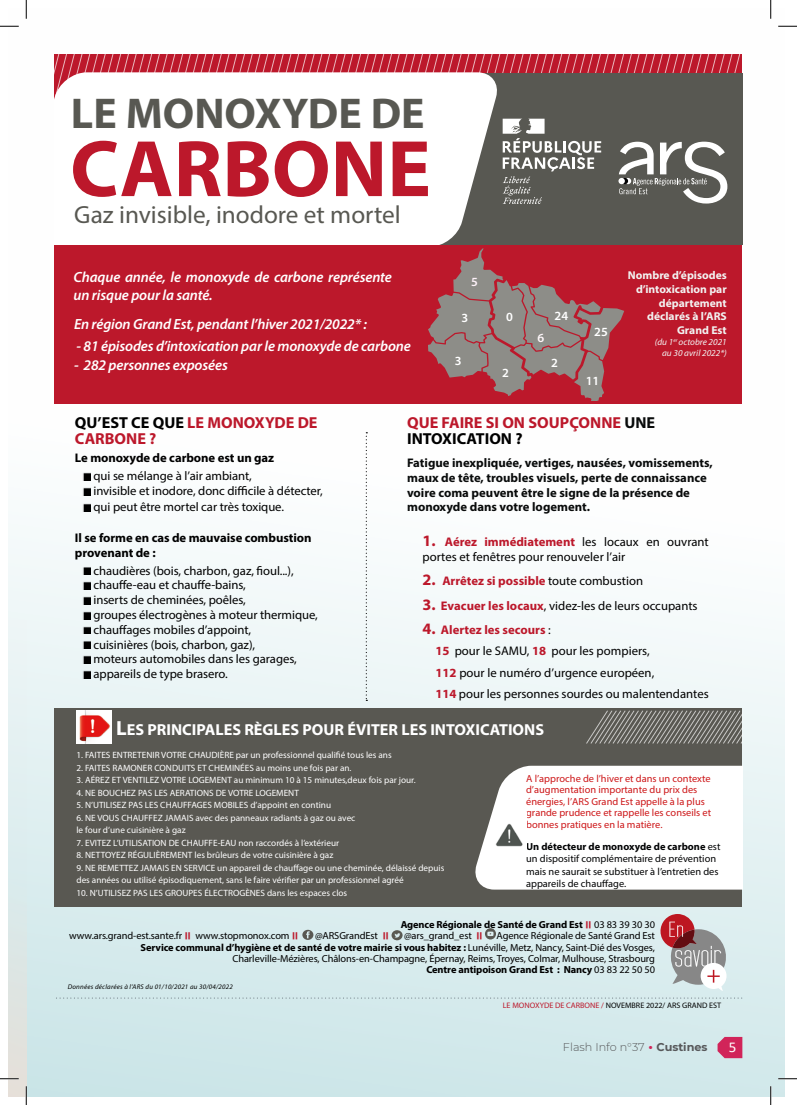
<style>
.page{position:relative;width:797px;height:1105px;background:#fff}
.page>*{position:absolute;margin:0;border:0;box-sizing:border-box;transform-origin:0 0}
.t1{font:700 80.88px "Myriad Pro";color:#bc182b}
.t2{font:700 43.25px "Myriad Pro";color:#585852}
.t3{font:24.88px "Myriad Pro";color:#585852}
.t4{font:700 16px/16px "Myriad Pro";color:#bc182b}
.t5{font:700 16px "Myriad Pro";color:#fff}
.t6{font:15px "Calibri";color:#fff}
.t7{font:italic 600 14.75px/18.2px "Myriad Pro";letter-spacing:-.01em;color:#fff}
.t8{font:12.5px/14.8px "Myriad Pro";letter-spacing:-.005em;color:#000}
.t9{font:700 12.5px/14.8px "Myriad Pro";color:#090b0b}
.t10{font:700 12.5px/14.8px "Myriad Pro";letter-spacing:-.005em;color:#000}
.t11{font:700 12.5px "Myriad Pro";color:#bc182b}
.t12{font:600 12.5px "Myriad Pro";color:#fff}
.t13{font:600 12.5px "Myriad Pro";color:#fdf1f8}
.t14{font:600 12.5px "Myriad Pro";color:#fef7fa}
.t15{font:700 11.38px/13.6px "Myriad Pro";color:#f2f2f1;text-align:right}
.t16{font:300 11.25px "Montserrat";color:#57585a}
.t17{font:10.25px/11.4px "Myriad Pro";letter-spacing:-.01em;color:#000;text-align:right}
.t18{font:10.25px/11.6px "Myriad Pro";color:#cd1719}
.t19{font:10.25px/12.2px "Myriad Pro";color:#020304}
.t20{font:700 10.25px "Myriad Pro";letter-spacing:-.01em;color:#000}
.t21{font:9.12px/12.5px "Myriad Pro";color:#fff}
.t22{font:italic 9.12px/10.9px "Myriad Pro";color:#f2f2f1;text-align:right}
.t23{font:8px "Myriad Pro";color:#000}
.t24{font:italic 6.88px "Myriad Pro";letter-spacing:.03em;color:#000}
.s1{color:#000}
.s2{color:#090b0b}
.s3{font-weight:700;font-size:16px;color:#bc182b}
.s4{font-weight:700;color:#bc182b}
.s5{font-size:16px}
.s6{font-weight:400;color:#000}
.s7{font-size:20.5px}
.s8{font-weight:700}
.s9{font-weight:400}
.s10{color:#bc182b}
.s11{font-weight:700;font-size:12.5px;color:#d12459}
</style>
<div class="page">
<div style="left:9px;top:9px;width:776px;height:1087px;background:linear-gradient(to bottom,#fff,#d6ebed)"></div>
<div style="left:9px;top:620px;width:17px;height:476px;background:linear-gradient(to bottom,#e7f6fa,#dce0dc)"></div>
<svg style="left:717px;top:1037px;width:25px;height:21px"></svg>
<div style="left:428px;top:74px;width:314px;height:171px;background:#585852"></div>
<svg style="left:55px;top:238px;width:445px;height:8px"></svg>
<div style="left:55px;top:708px;width:687px;height:199px;background:#595852"></div>
<svg style="left:55px;top:997px;width:687px;height:2px"></svg>
<svg style="left:586px;top:710px;width:156px;height:34px"></svg>
<div style="left:55px;top:246px;width:687px;height:158px;background:#bc182b"></div>
<svg style="left:428px;top:248px;width:196px;height:153px"></svg>
<svg style="left:81px;top:472px;width:10px;height:8px"></svg>
<svg style="left:81px;top:486px;width:10px;height:9px"></svg>
<svg style="left:81px;top:502px;width:10px;height:9px"></svg>
<svg style="left:81px;top:566px;width:10px;height:9px"></svg>
<svg style="left:81px;top:581px;width:10px;height:8px"></svg>
<svg style="left:81px;top:595px;width:10px;height:9px"></svg>
<svg style="left:81px;top:610px;width:10px;height:9px"></svg>
<svg style="left:81px;top:625px;width:10px;height:9px"></svg>
<svg style="left:81px;top:640px;width:10px;height:9px"></svg>
<svg style="left:81px;top:655px;width:10px;height:8px"></svg>
<svg style="left:81px;top:669px;width:10px;height:9px"></svg>
<svg style="left:366px;top:432px;width:1px;height:269px"></svg>
<img style="left:76px;top:711px;width:35px;height:33px">
<svg style="left:658px;top:914px;width:70px;height:77px;background:#bcabad"></svg>
<div style="left:475px;top:766px;width:267px;height:124px;background:#fff"></div>
<div style="left:493px;top:812px;width:33px;height:37px;background:#fff"></div>
<img style="left:495px;top:823px;width:28px;height:24px">
<svg style="left:55px;top:55px;width:687px;height:183px"></svg>
<svg style="left:0;top:25px;width:19px;height:2px"></svg>
<svg style="left:778px;top:25px;width:19px;height:2px"></svg>
<svg style="left:0;top:1078px;width:19px;height:1px"></svg>
<svg style="left:778px;top:1078px;width:19px;height:1px"></svg>
<svg style="left:25px;top:0;width:2px;height:19px"></svg>
<svg style="left:25px;top:1086px;width:2px;height:19px"></svg>
<svg style="left:770px;top:0;width:1px;height:19px"></svg>
<svg style="left:770px;top:1086px;width:1px;height:19px"></svg>
<svg style="left:586px;top:921px;width:4px;height:7px"></svg>
<svg style="left:185px;top:932px;width:5px;height:7px"></svg>
<svg style="left:293px;top:930px;width:20px;height:10px"></svg>
<svg style="left:383px;top:930px;width:20px;height:10px"></svg>
<svg style="left:477px;top:928px;width:19px;height:11px"></svg>
<h2 class="t2" style="left:71px;top:85px;width:355px">LE MONOXYDE DE</h2>
<h1 class="t1" style="left:70px;top:116px;width:362px">CARBONE</h1>
<h3 class="t3" style="left:74px;top:199px;width:328px">Gaz invisible, inodore et mortel</h3>
<h3 class="t7" style="left:74px;top:267px;width:320px">Chaque année, le monoxyde de carbone représente un risque pour la santé.</h3>
<h3 class="t7" style="left:74px;top:314px;width:294px">En région Grand Est, pendant l’hiver 2021/2022* :</h3>
<h3 class="t7" style="left:77px;top:337px;width:336px">- 81 épisodes d’intoxication par le monoxyde de carbone</h3>
<h3 class="t7" style="left:74px;top:355px;width:155px">- 282 personnes exposées</h3>
<h3 class="t13" style="left:471px;top:274px;width:8px">5</h3>
<h3 class="t12" style="left:461px;top:310px;width:8px">3</h3>
<h3 class="t12" style="left:455px;top:353px;width:8px">3</h3>
<h3 class="t12" style="left:506px;top:309px;width:8px">0</h3>
<h3 class="t12" style="left:554px;top:308px;width:15px">24</h3>
<h3 class="t12" style="left:502px;top:364px;width:8px">2</h3>
<h3 class="t14" style="left:537px;top:329px;width:8px">6</h3>
<h3 class="t12" style="left:551px;top:355px;width:8px">2</h3>
<h3 class="t12" style="left:594px;top:324px;width:15px">25</h3>
<h3 class="t12" style="left:585px;top:372px;width:15px">11</h3>
<p class="t15" style="left:628px;top:268px;width:100px">Nombre d’épisodes d’intoxication par département déclarés à l’ARS<br>Grand Est</p>
<p class="t22" style="left:655px;top:336px;width:73px">(du 1<sup>er</sup> octobre 2021 au 30 avril 2022*)</p>
<h3 class="t4" style="left:75px;top:414px;width:244px"><span class="s1">QU’EST CE QUE</span> LE MONOXYDE DE<br>CARBONE ?</h3>
<h3 class="t10" style="left:75px;top:450px;width:201px">Le monoxyde de carbone est un gaz</h3>
<h3 class="t8" style="left:93px;top:468px;width:231px">qui se mélange à l’air ambiant,<br>invisible et inodore, donc difficile à détecter,</h3>
<h3 class="t8" style="left:93px;top:499px;width:192px">qui peut être mortel car très toxique.</h3>
<h3 class="t10" style="left:75px;top:530px;width:238px">Il se forme en cas de mauvaise combustion provenant de :</h3>
<p class="t8" style="left:93px;top:563px;width:226px">chaudières (bois, charbon, gaz, fioul...), chauffe-eau et chauffe-bains,<br>inserts de cheminées, poêles,<br>groupes électrogènes à moteur thermique, chauffages mobiles d’appoint,<br>cuisinières (bois, charbon, gaz),<br>moteurs automobiles dans les garages, appareils de type brasero.</p>
<h3 class="t4" style="left:407px;top:414px;width:250px">QUE FAIRE SI ON SOUPÇONNE <span class="s2">UNE<br></span><span class="s1">INTOXICATION ?</span></h3>
<h3 class="t9" style="left:407px;top:455px;width:307px">Fatigue inexpliquée, vertiges, nausées, vomissements, maux de tête, troubles visuels, perte de connaissance voire coma peuvent être le signe de la présence de monoxyde dans votre logement.</h3>
<h3 class="t8" style="left:422px;top:534px;width:287px"><span class="s3">1.</span> <span class="s4">Aérez immédiatement</span> <span class="s2">l</span>es locaux en ouvrant portes et fenêtres pour renouveler l’air</h3>
<h3 class="t11" style="left:422px;top:573px;width:222px"><span class="s5">2.</span> Arrêtez si possible <span class="s6">toute combustion</span></h3>
<h3 class="t8" style="left:422px;top:598px;width:276px"><span class="s3">3.</span> <span class="s4">Evacuer les locaux</span>, videz-les de leurs occupants</h3>
<h3 class="t8" style="left:435px;top:619px;width:275px;line-height:21.2px;text-indent:-13px"><span class="s3">4.</span> <span class="s4">Alertez les secours</span> :<br><span class="s4">15</span> pour le SAMU, <span class="s4">18</span> pour les pompiers,<br><span class="s4">112</span> pour le numéro d’urgence européen,<br><span class="s4">114</span> pour les personnes sourdes ou malentendantes</h3>
<h3 class="t5" style="left:116px;top:719px;width:429px"><span class="s7">L</span>ES PRINCIPALES RÈGLES POUR ÉVITER LES INTOXICATIONS</h3>
<p class="t21" style="left:76px;top:749px;width:317px">1. FAITES ENTRETENIR VOTRE CHAUDIÈRE par un professionnel qualifié tous les ans</p>
<p class="t21" style="left:76px;top:761px;width:276px">2. FAITES RAMONER CONDUITS ET CHEMINÉES au moins une fois par an.</p>
<p class="t21" style="left:76px;top:774px;width:341px">3. AÉREZ ET VENTILEZ VOTRE LOGEMENT au minimum 10 à 15 minutes,deux fois par jour.</p>
<p class="t21" style="left:76px;top:786px;width:224px">4. NE BOUCHEZ PAS LES AERATIONS DE VOTRE LOGEMENT</p>
<p class="t21" style="left:76px;top:799px;width:256px">5. N’UTILISEZ PAS LES CHAUFFAGES MOBILES d’appoint en continu</p>
<p class="t21" style="left:76px;top:811px;width:280px">6. NE VOUS CHAUFFEZ JAMAIS avec des panneaux radiants à gaz ou avec le four d’une cuisinière à gaz</p>
<p class="t21" style="left:76px;top:836px;width:264px">7. EVITEZ L’UTILISATION DE CHAUFFE-EAU non raccordés à l’extérieur</p>
<p class="t21" style="left:76px;top:849px;width:258px">8. NETTOYEZ RÉGULIÈREMENT les brûleurs de votre cuisinière à gaz</p>
<p class="t21" style="left:76px;top:861px;width:369px">9. NE REMETTEZ JAMAIS EN SERVICE un appareil de chauffage ou une cheminée, délaissé depuis des années ou utilisé épisodiquement, sans le faire vérifier par un professionnel agréé</p>
<p class="t21" style="left:76px;top:886px;width:272px">10. N’UTILISEZ PAS LES GROUPES ÉLECTROGÈNES dans les espaces clos</p>
<p class="t18" style="left:526px;top:772px;width:187px">A l’approche de l’hiver et dans un contexte d’augmentation importante du prix des énergies, l’ARS Grand Est appelle à la plus grande prudence et rappelle les conseils et bonnes pratiques en la matière.</p>
<p class="t19" style="left:526px;top:840px;width:196px"><span class="s8">Un détecteur de monoxyde de carbone</span> est un dispositif complémentaire de prévention mais ne saurait se substituer à l’entretien des appareils de chauffage.</p>
<p class="t20" style="left:400px;top:918px;width:256px">Agence Régionale de Santé de Grand Est <span class="s9">03 83 39 30 30</span></p>
<p class="t17" style="left:69px;top:930px;width:114px">www.ars.grand-est.sante.fr</p>
<p class="t17" style="left:195px;top:930px;width:96px">www.stopmonox.com</p>
<p class="t17" style="left:315px;top:930px;width:64px">@ARSGrandEst</p>
<p class="t17" style="left:404px;top:930px;width:69px">@ars_grand_est</p>
<p class="t17" style="left:141px;top:930px;width:516px">Agence Régionale de Santé Grand Est<br><span class="s8">Service communal d’hygiène et de santé de votre mairie si vous habitez :</span> Lunéville, Metz, Nancy, Saint-Dié des Vosges, Charleville-Mézières, Châlons-en-Champagne, Épernay, Reims, Troyes, Colmar, Mulhouse, Strasbourg<br><span class="s8">Centre antipoison Grand Est : Nancy</span> 03 83 22 50 50</p>
<p class="t24" style="left:68px;top:982px;width:167px">Données déclarées à l’ARS du 01/10/2021 au 30/04/2022</p>
<p class="t23" style="left:503px;top:1001px;width:220px"><span class="s10">LE MONOXYDE DE CARBONE /</span> NOVEMBRE 2022/ ARS GRAND EST</p>
<p class="t16" style="left:563px;top:1039px;width:146px">Flash Info n°37 <span class="s11">•</span> <span class="s8">Custines</span></p>
<h3 class="t6" style="left:728px;top:1036px;width:9px">5</h3>
</div>
